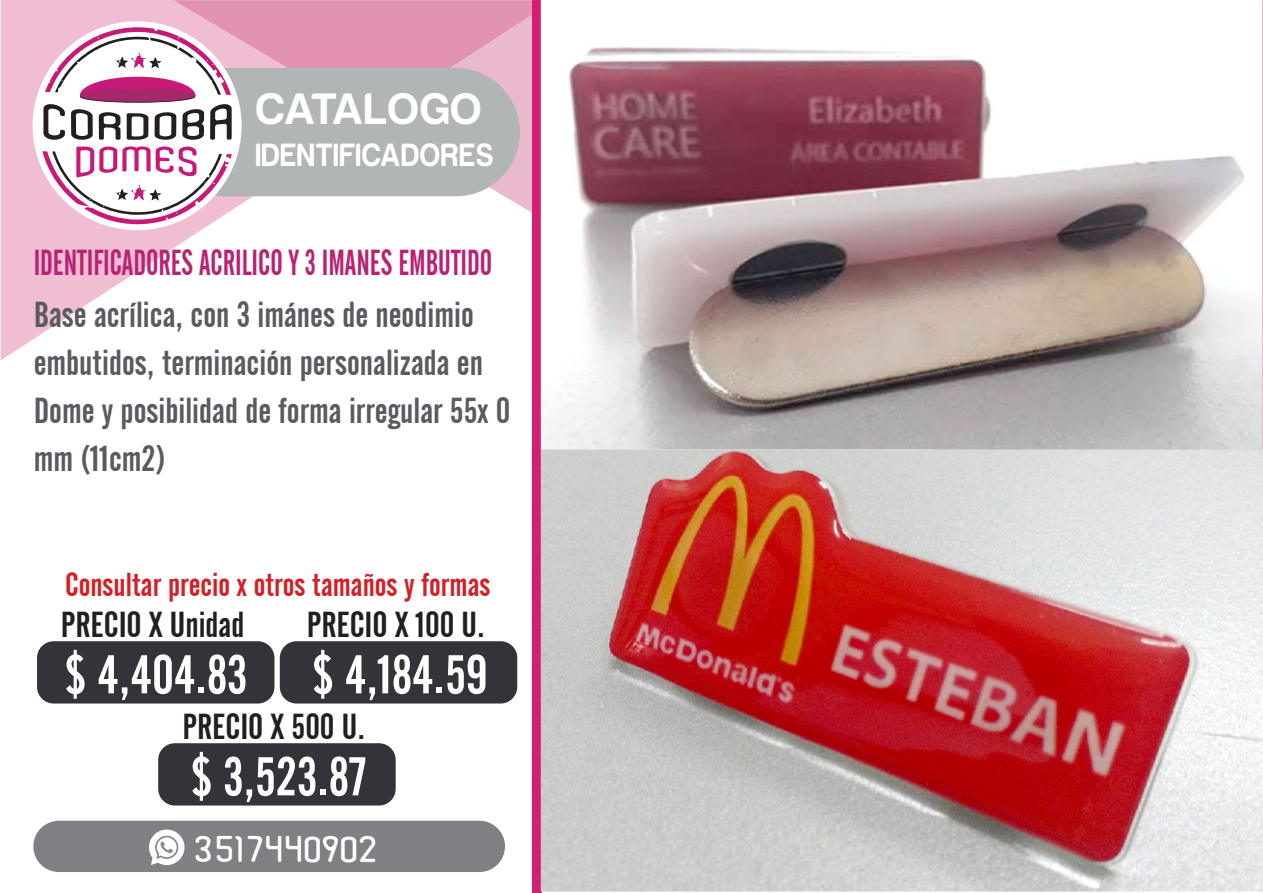
<style>
.page{position:relative;width:1263px;height:893px;background:#fff}
.page>*{position:absolute;margin:0;border:0;box-sizing:border-box;transform-origin:0 0}
.precios{font:54px "Alternate Gothic No 2 BT";color:#fff}
.t1{font:700 45px "Harabara Mais Bold Harabara Mais";color:#fff}
.detalle{font:36px/48px "Alternate Gothic No 2 BT";color:#595b61}
.PRODUCTO{font:36px "Alternate Gothic No 2 BT";color:#ba2172;scale:.82 1}
.t2{font:36px "Alternate Gothic No 2 BT";color:#231f20}
.t3{font:35.4px "Adidas Unity";color:#fff}
.t4{font:33px "Alternate Gothic No 2 BT";color:#d32026}
.t5{font:700 33px "Harabara Mais Bold Harabara Mais";color:#fff;scale:.89 1}
</style>
<div class="page">
<svg style="left:1px;top:0;width:372px;height:360px"></svg>
<div style="left:532px;top:0;width:10px;height:893px;background:#d41f70"></div>
<div style="left:159px;top:68px;width:361px;height:128px;background:#b2b5b5;border-radius:64px"></div>
<div style="left:33px;top:21px;width:209px;height:209px;background:#fff;border-radius:50%"></div>
<svg style="left:43px;top:0;width:498px;height:140px"></svg>
<svg style="left:42px;top:146px;width:190px;height:78px"></svg>
<div style="left:33px;top:821px;width:472px;height:51px;background:#7e8083;border-radius:26px"></div>
<svg style="left:149px;top:829px;width:36px;height:36px"></svg>
<img style="left:541px;top:0;width:722px;height:892px">
<div style="left:37px;top:641px;width:237px;height:62px;background:#333339;border-radius:17px"></div>
<div style="left:158px;top:743px;width:238px;height:62px;background:#333339;border-radius:17px"></div>
<div style="left:280px;top:641px;width:237px;height:62px;background:#333339;border-radius:17px"></div>
<p class="t1" style="left:255px;top:82px;width:228px">CATALOGO</p>
<p class="t5" style="left:255px;top:135px;width:270px">IDENTIFICADORES</p>
<p class="PRODUCTO" style="left:34px;top:242px;width:561px">IDENTIFICADORES ACRILICO Y 3 IMANES EMBUTIDO</p>
<p class="detalle" style="left:34px;top:291px;width:478px">Base acrílica, con 3 imánes de neodimio embutidos, terminación personalizada en Dome y posibilidad de forma irregular 55x 0 mm (11cm2)</p>
<p class="t4" style="left:65px;top:566px;width:427px">Consultar precio x otros tamaños y formas</p>
<p class="t2" style="left:61px;top:604px;width:185px">PRECIO X Unidad</p>
<p class="precios" style="left:64px;top:645px;width:184px">$ 4,404.83</p>
<p class="t2" style="left:307px;top:604px;width:180px">PRECIO X 100 U.</p>
<p class="precios" style="left:312px;top:645px;width:177px">$ 4,184.59</p>
<p class="t2" style="left:183px;top:706px;width:184px">PRECIO X 500 U.</p>
<p class="precios" style="left:191px;top:747px;width:177px">$ 3,523.87</p>
<p class="t3" style="left:194px;top:829px;width:186px">3517440902</p>
</div>
